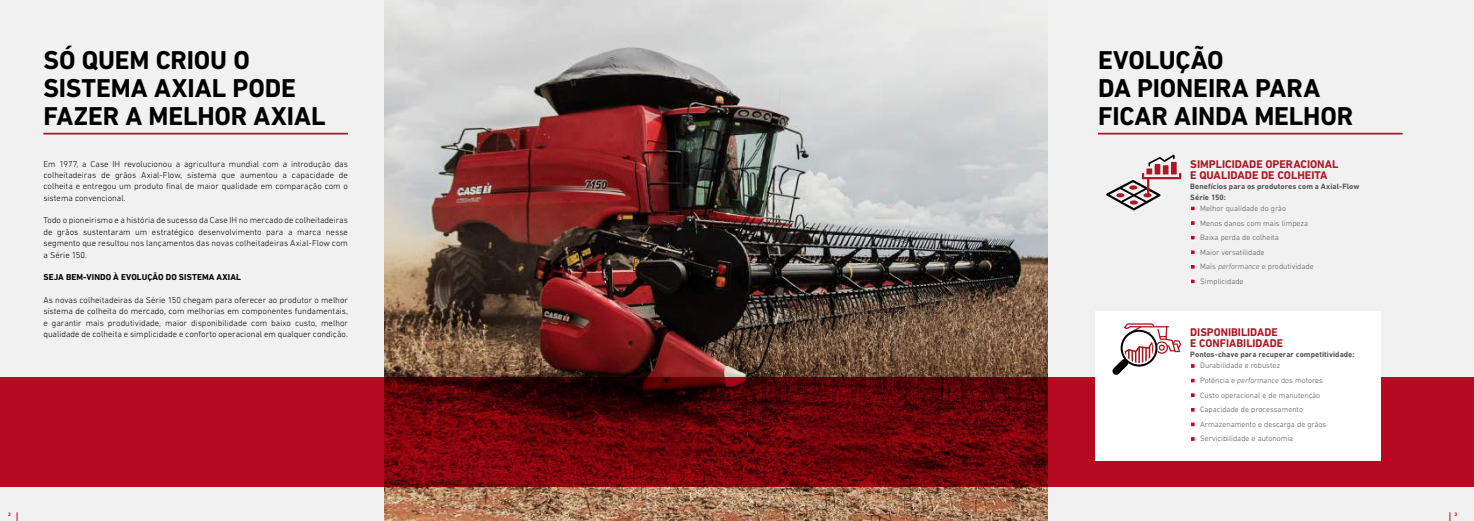
<style>
.page{position:relative;width:1474px;height:521px;background:#fff}
.page>*{position:absolute;margin:0;border:0;box-sizing:border-box;transform-origin:0 0}
.t1{font:700 26.25px/28px "DIN Next LT Pro";letter-spacing:-.005em;color:#000}
.t2{font:700 11.38px/10.5px "DIN Next LT Pro";color:#ac1823}
.t3{font:300 8.75px/11.4px "DIN Next LT Pro";color:#000;text-align:justify}
.t4{font:700 8.75px "DIN Next LT Pro";letter-spacing:.01em;color:#000}
.t5{font:300 7.88px/14.6px "DIN Next LT Pro";color:#575656}
.t6{font:700 7.88px/10.5px "DIN Next LT Pro";letter-spacing:.01em;color:#575656}
.t7{font:700 5.08px "DIN Next LT Pro";color:#c10a25}
.s1{font-style:italic}
</style>
<div class="page">
<div style="left:0;top:0;width:1473px;height:521px;background:#f1f1f1"></div>
<img style="left:384px;top:0;width:663px;height:521px">
<svg style="left:0;top:377px;width:1473px;height:109px;background:#8a0615"></svg>
<div style="left:1095px;top:311px;width:286px;height:149px;background:#fff"></div>
<hr style="left:43px;top:133px;width:305px;height:1px;background:#c10a26">
<hr style="left:1098px;top:133px;width:304px;height:1px;background:#c10a26">
<svg style="left:1190px;top:206px;width:5px;height:5px"></svg>
<svg style="left:1190px;top:221px;width:5px;height:4px"></svg>
<svg style="left:1190px;top:235px;width:5px;height:5px"></svg>
<svg style="left:1190px;top:250px;width:5px;height:5px"></svg>
<svg style="left:1190px;top:264px;width:5px;height:5px"></svg>
<svg style="left:1190px;top:279px;width:5px;height:5px"></svg>
<svg style="left:1191px;top:363px;width:4px;height:5px"></svg>
<svg style="left:1191px;top:378px;width:4px;height:5px"></svg>
<svg style="left:1191px;top:393px;width:4px;height:4px"></svg>
<svg style="left:1191px;top:408px;width:4px;height:4px"></svg>
<svg style="left:1191px;top:422px;width:4px;height:5px"></svg>
<svg style="left:1191px;top:436px;width:4px;height:5px"></svg>
<div style="left:1141px;top:173px;width:40px;height:6px;border:2px solid #aa1923"></div>
<svg style="left:1106px;top:154px;width:70px;height:57px"></svg>
<svg style="left:1112px;top:323px;width:69px;height:52px"></svg>
<h1 class="t1" style="left:43px;top:46px;width:284px">SÓ QUEM CRIOU O<br>SISTEMA AXIAL PODE<br>FAZER A MELHOR AXIAL</h1>
<h1 class="t1" style="left:1098px;top:46px;width:256px">EVOLUÇÃO<br>DA PIONEIRA PARA<br>FICAR AINDA MELHOR</h1>
<h2 class="t2" style="left:1190px;top:159px;width:150px">SIMPLICIDADE OPERACIONAL<br>E QUALIDADE DE COLHEITA</h2>
<p class="t6" style="left:1190px;top:181px;width:171px">Benefícios para os produtores com a Axial-Flow<br>Série 150:</p>
<p class="t5" style="left:1200px;top:201px;width:115px">Melhor qualidade do grão<br>Menos danos com mais limpeza<br>Baixa perda de colheita<br>Maior versatilidade<br>Mais <span class="s1">performance</span> e produtividade<br>Simplicidade</p>
<p class="t3" style="left:43px;top:158px;width:306px">Em 1977, a Case IH revolucionou a agricultura mundial com a introdução das colheitadeiras de grãos Axial-Flow, sistema que aumentou a capacidade de colheita e entregou um produto final de maior qualidade em comparação com o sistema convencional.</p>
<p class="t3" style="left:43px;top:215px;width:306px">Todo o pioneirismo e a história de sucesso da Case IH no mercado de colheitadeiras de grãos sustentaram um estratégico desenvolvimento para a marca nesse segmento que resultou nos lançamentos das novas colheitadeiras Axial-Flow com a Série 150.</p>
<p class="t4" style="left:43px;top:272px;width:199px">SEJA BEM-VINDO À EVOLUÇÃO DO SISTEMA AXIAL</p>
<p class="t3" style="left:43px;top:294px;width:306px">As novas colheitadeiras da Série 150 chegam para oferecer ao produtor o melhor sistema de colheita do mercado, com melhorias em componentes fundamentais, e garantir mais produtividade, maior disponibilidade com baixo custo, melhor qualidade de colheita e simplicidade e conforto operacional em qualquer condição.</p>
<h2 class="t2" style="left:1190px;top:327px;width:94px">DISPONIBILIDADE<br>E CONFIABILIDADE</h2>
<p class="t6" style="left:1190px;top:349px;width:166px">Pontos-chave para recuperar competitividade:</p>
<p class="t5" style="left:1200px;top:358px;width:128px">Durabilidade e robustez<br>Potência e <span class="s1">performance</span> dos motores<br>Custo operacional e de manutenção<br>Capacidade de processamento<br>Armazenamento e descarga de grãos<br>Servicibilidade e autonomia</p>
<p class="t7" style="left:8px;top:511px;width:4px">2</p>
<p class="t7" style="left:1454px;top:511px;width:4px">3</p>
</div>
